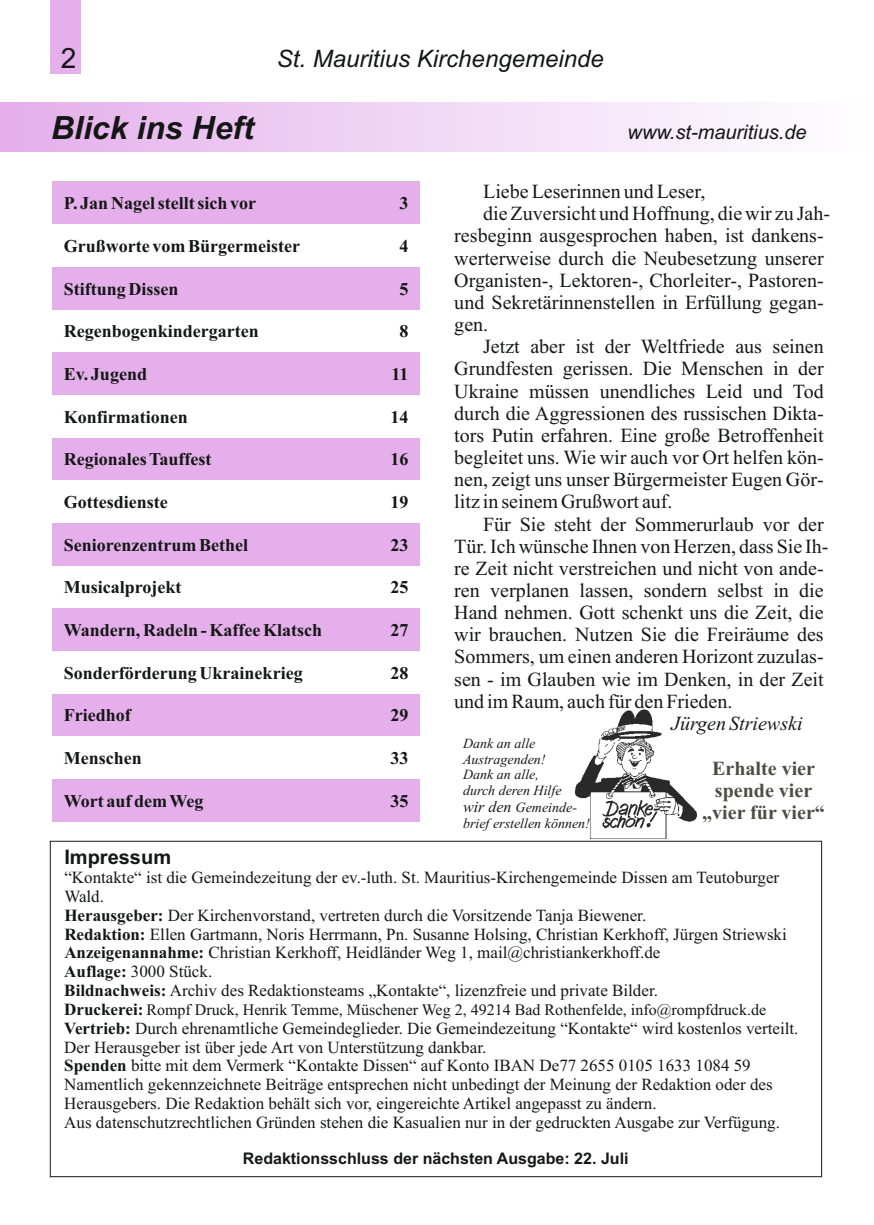
<style>
.page{position:relative;width:874px;height:1225px;background:#fff}
.page>*{position:absolute;margin:0;border:0;box-sizing:border-box;transform-origin:0 0}
.t1{font:italic 700 32px "Arial";color:#151616}
.t2{font:28px "Arial";color:#151616}
.t3{font:italic 24px "Arial";color:#151616}
.t4{font:20px "Times New Roman";color:#151616}
.t5{font:700 20px/22.2px "Times New Roman";color:#4e4d43;text-align:center}
.t6{font:italic 20px "Arial";color:#151616}
.t7{font:italic 20px "Times New Roman";color:#151616}
.t8{font:700 20px "Arial";color:#151616}
.t9{font:700 18px "Times New Roman";color:#151616}
.t10{font:17px/18.8px "Times New Roman";color:#151616}
.t11{font:16px "Times New Roman";color:#151616}
.t12{font:700 16px "Arial";color:#151616}
.t13{font:italic 14px/15.6px "Times New Roman";color:#151616}
.s1{font-size:16px}
.s2{font-weight:700}
.s3{font-weight:700;font-size:17px}
</style>
<div class="page">
<img style="left:575px;top:709px;width:122px;height:130px">
<div style="left:51px;top:0;width:30px;height:73px;background:#e4afea"></div>
<div style="left:0;top:102px;width:873px;height:50px;background:linear-gradient(to right,#e4b0eb,#fff)"></div>
<div style="left:52px;top:182px;width:314px;height:42px;background:#e4afea"></div>
<div style="left:366px;top:182px;width:54px;height:42px;background:#e4afea"></div>
<div style="left:52px;top:267px;width:314px;height:43px;background:#e4afea"></div>
<div style="left:366px;top:267px;width:54px;height:43px;background:#e4afea"></div>
<div style="left:52px;top:352px;width:314px;height:43px;background:#e4afea"></div>
<div style="left:366px;top:352px;width:54px;height:43px;background:#e4afea"></div>
<div style="left:52px;top:438px;width:314px;height:42px;background:#e4afea"></div>
<div style="left:366px;top:438px;width:54px;height:42px;background:#e4afea"></div>
<div style="left:52px;top:523px;width:314px;height:43px;background:#e4afea"></div>
<div style="left:366px;top:523px;width:54px;height:43px;background:#e4afea"></div>
<div style="left:52px;top:608px;width:314px;height:43px;background:#e4afea"></div>
<div style="left:366px;top:608px;width:54px;height:43px;background:#e4afea"></div>
<div style="left:52px;top:694px;width:314px;height:42px;background:#e4afea"></div>
<div style="left:366px;top:694px;width:54px;height:42px;background:#e4afea"></div>
<div style="left:52px;top:779px;width:314px;height:43px;background:#e4afea"></div>
<div style="left:366px;top:779px;width:54px;height:43px;background:#e4afea"></div>
<p class="t2" style="left:61px;top:47px;width:17px">2</p>
<p class="t3" style="left:276px;top:50px;width:328px">St. Mauritius Kirchengemeinde</p>
<p class="t1" style="left:51px;top:116px;width:204px">Blick ins Heft</p>
<p class="t6" style="left:627px;top:125px;width:180px">www.st-mauritius.de</p>
<p class="t9" style="left:64px;top:197px;width:194px">P. Jan Nagel stellt sich vor</p>
<p class="t9" style="left:399px;top:197px;width:10px">3</p>
<p class="t9" style="left:64px;top:240px;width:238px">Grußworte vom Bürgermeister</p>
<p class="t9" style="left:399px;top:240px;width:10px">4</p>
<p class="t9" style="left:64px;top:282px;width:116px">Stiftung Dissen</p>
<p class="t9" style="left:399px;top:282px;width:10px">5</p>
<p class="t9" style="left:64px;top:325px;width:196px">Regenbogenkindergarten</p>
<p class="t9" style="left:399px;top:325px;width:10px">8</p>
<p class="t9" style="left:64px;top:368px;width:85px">Ev. Jugend</p>
<p class="t9" style="left:391px;top:368px;width:19px">11</p>
<p class="t9" style="left:64px;top:410px;width:126px">Konfirmationen</p>
<p class="t9" style="left:390px;top:410px;width:19px">14</p>
<p class="t9" style="left:64px;top:453px;width:149px">Regionales Tauffest</p>
<p class="t9" style="left:390px;top:453px;width:19px">16</p>
<p class="t9" style="left:64px;top:496px;width:105px">Gottesdienste</p>
<p class="t9" style="left:390px;top:496px;width:19px">19</p>
<p class="t9" style="left:64px;top:538px;width:186px">Seniorenzentrum Bethel</p>
<p class="t9" style="left:390px;top:538px;width:19px">23</p>
<p class="t9" style="left:64px;top:581px;width:119px">Musicalprojekt</p>
<p class="t9" style="left:390px;top:581px;width:19px">25</p>
<p class="t9" style="left:64px;top:624px;width:260px">Wandern, Radeln - Kaffee Klatsch</p>
<p class="t9" style="left:390px;top:624px;width:19px">27</p>
<p class="t9" style="left:64px;top:666px;width:240px">Sonderförderung Ukrainekrieg</p>
<p class="t9" style="left:390px;top:666px;width:19px">28</p>
<p class="t9" style="left:64px;top:709px;width:68px">Friedhof</p>
<p class="t9" style="left:390px;top:709px;width:19px">29</p>
<p class="t9" style="left:64px;top:752px;width:79px">Menschen</p>
<p class="t9" style="left:390px;top:752px;width:19px">33</p>
<p class="t9" style="left:64px;top:794px;width:141px">Wort auf dem Weg</p>
<p class="t9" style="left:390px;top:794px;width:19px">35</p>
<p class="t4" style="left:483px;top:184px;width:223px">Liebe Leserinnen und Leser,</p>
<p class="t4" style="left:483px;top:206px;width:348px">die Zuversicht und Hoffnung, die wir zu Jah-</p>
<p class="t4" style="left:454px;top:229px;width:371px">resbeginn ausgesprochen haben, ist dankens-</p>
<p class="t4" style="left:454px;top:251px;width:371px">werterweise durch die Neubesetzung unserer</p>
<p class="t4" style="left:454px;top:273px;width:371px">Organisten-, Lektoren-, Chorleiter-, Pastoren-</p>
<p class="t4" style="left:454px;top:295px;width:371px">und Sekretärinnenstellen in Erfüllung gegan-</p>
<p class="t4" style="left:454px;top:317px;width:35px">gen.</p>
<p class="t4" style="left:483px;top:339px;width:342px">Jetzt aber ist der Weltfriede aus seinen</p>
<p class="t4" style="left:454px;top:361px;width:371px">Grundfesten gerissen. Die Menschen in der</p>
<p class="t4" style="left:454px;top:384px;width:371px">Ukraine müssen unendliches Leid und Tod</p>
<p class="t4" style="left:454px;top:406px;width:371px">durch die Aggressionen des russischen Dikta-</p>
<p class="t4" style="left:454px;top:428px;width:371px">tors Putin erfahren. Eine große Betroffenheit</p>
<p class="t4" style="left:454px;top:450px;width:371px">begleitet uns. Wie wir auch vor Ort helfen kön-</p>
<p class="t4" style="left:454px;top:472px;width:371px">nen, zeigt uns unser Bürgermeister Eugen Gör-</p>
<p class="t4" style="left:454px;top:494px;width:220px">litz in seinem Grußwort auf.</p>
<p class="t4" style="left:483px;top:516px;width:342px">Für Sie steht der Sommerurlaub vor der</p>
<p class="t4" style="left:454px;top:539px;width:375px">Tür. Ich wünsche Ihnen von Herzen, dass Sie Ih-</p>
<p class="t4" style="left:454px;top:561px;width:371px">re Zeit nicht verstreichen und nicht von ande-</p>
<p class="t4" style="left:454px;top:583px;width:371px">ren verplanen lassen, sondern selbst in die</p>
<p class="t4" style="left:454px;top:605px;width:371px">Hand nehmen. Gott schenkt uns die Zeit, die</p>
<p class="t4" style="left:454px;top:627px;width:371px">wir brauchen. Nutzen Sie die Freiräume des</p>
<p class="t4" style="left:454px;top:649px;width:371px">Sommers, um einen anderen Horizont zuzulas-</p>
<p class="t4" style="left:454px;top:672px;width:371px">sen - im Glauben wie im Denken, in der Zeit</p>
<p class="t4" style="left:454px;top:694px;width:279px">und im Raum, auch für den Frieden.</p>
<p class="t7" style="left:671px;top:716px;width:133px">Jürgen Striewski</p>
<p class="t5" style="left:702px;top:759px;width:124px">Erhalte vier spende vier „vier für vier“</p>
<p class="t13" style="left:463px;top:737px;width:100px">Dank an alle<br>Austragenden!<br>Dank an alle, durch deren Hilfe</p>
<p class="t13" style="left:463px;top:800px;width:128px"><span class="s1">wir den</span> Gemeinde&shy;brief erstellen können!</p>
<p class="t8" style="left:64px;top:849px;width:108px">Impressum</p>
<p class="t10" style="left:64px;top:869px;width:723px">“Kontakte“ ist die Gemeindezeitung der ev.-luth. St. Mauritius-Kirchengemeinde Dissen am Teutoburger Wald.<br><span class="s2">Herausgeber:</span> Der Kirchenvorstand, vertreten durch die Vorsitzende Tanja Biewener.<br><span class="s2">Redaktion:</span> Ellen Gartmann, Noris Herrmann, Pn. Susanne Holsing, Christian Kerkhoff, Jürgen Striewski <span class="s2">Anzeigenannahme:</span> Christian Kerkhoff, Heidländer Weg 1, mail@christiankerkhoff.de<br><span class="s2">Auflage:</span> 3000 Stück.<br><span class="s2">Bildnachweis:</span> Archiv des Redaktionsteams „Kontakte“, lizenzfreie und private Bilder.</p>
<p class="t11" style="left:64px;top:1003px;width:703px"><span class="s3">Druckerei:</span> Rompf Druck, Henrik Temme, Müschener Weg 2, 49214 Bad Rothenfelde, info@rompfdruck.de</p>
<p class="t10" style="left:64px;top:1020px;width:735px"><span class="s2">Vertrieb:</span> Durch ehrenamtliche Gemeindeglieder. Die Gemeindezeitung “Kontakte“ wird kostenlos verteilt.<br>Der Herausgeber ist über jede Art von Unterstützung dankbar.<br><span class="s2">Spenden</span> bitte mit dem Vermerk “Kontakte Dissen“ auf Konto IBAN De77 2655 0105 1633 1084 59<br>Namentlich gekennzeichnete Beiträge entsprechen nicht unbedingt der Meinung der Redaktion oder des Herausgebers. Die Redaktion behält sich vor, eingereichte Artikel angepasst zu ändern.<br>Aus datenschutzrechtlichen Gründen stehen die Kasualien nur in der gedruckten Ausgabe zur Verfügung.</p>
<p class="t12" style="left:243px;top:1152px;width:387px">Redaktionsschluss der nächsten Ausgabe: 22. Juli</p>
</div>
